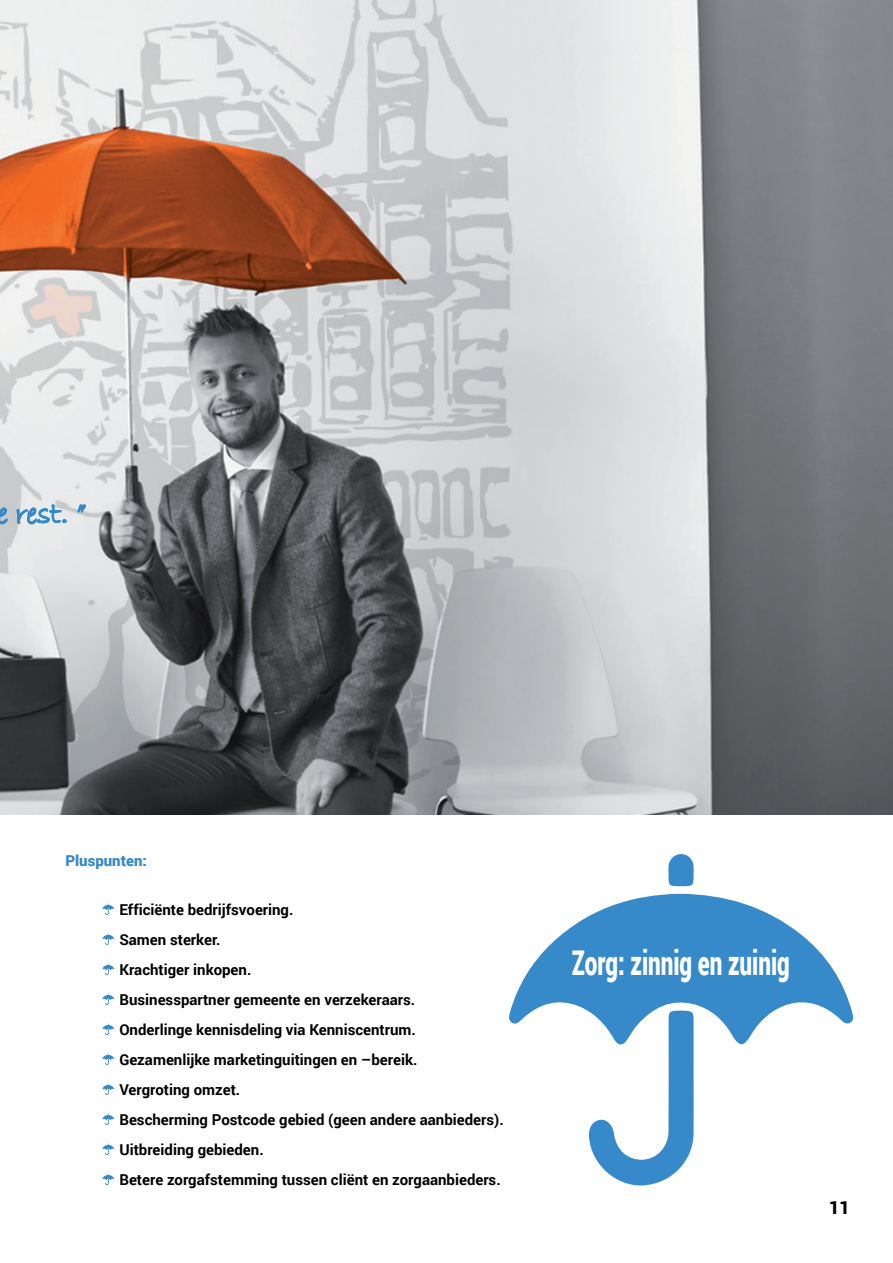
<style>
.page{position:relative;width:893px;height:1263px;background:#fff}
.page>*{position:absolute;margin:0;border:0;box-sizing:border-box;transform-origin:0 0}
.t1{font:900 34.05px "Roboto";color:#fff;scale:.66 1}
.t2{font:900 18px "Roboto";color:#000}
.t3{font:700 15px/30px "Roboto";color:#000}
.t4{font:900 15px "Roboto";color:#368aca}
</style>
<div class="page">
<img style="left:1px;top:0;width:892px;height:815px">
<svg style="left:102px;top:903px;width:12px;height:12px"></svg>
<svg style="left:102px;top:933px;width:12px;height:12px"></svg>
<svg style="left:102px;top:963px;width:12px;height:12px"></svg>
<svg style="left:102px;top:993px;width:12px;height:12px"></svg>
<svg style="left:102px;top:1023px;width:12px;height:12px"></svg>
<svg style="left:102px;top:1053px;width:12px;height:12px"></svg>
<svg style="left:102px;top:1083px;width:12px;height:12px"></svg>
<svg style="left:102px;top:1114px;width:12px;height:11px"></svg>
<svg style="left:102px;top:1143px;width:12px;height:12px"></svg>
<svg style="left:102px;top:1173px;width:12px;height:12px"></svg>
<svg style="left:509px;top:894px;width:344px;height:151px;fill:#368aca"></svg>
<svg style="left:588px;top:1010px;width:106px;height:176px"></svg>
<svg style="left:668px;top:854px;width:26px;height:32px"></svg>
<img style="left:0;top:0;width:1px;height:815px">
<svg style="left:0;top:504px;width:9px;height:21px"></svg>
<svg style="left:16px;top:503px;width:52px;height:31px;background:#bbd0e0"></svg>
<svg style="left:77px;top:501px;width:10px;height:14px"></svg>
<p class="t4" style="left:65px;top:850px;width:83px">Pluspunten:</p>
<p class="t3" style="left:119px;top:894px;width:386px">Efficiënte bedrijfsvoering.<br>Samen sterker.<br>Krachtiger inkopen.<br>Businesspartner gemeente en verzekeraars.<br>Onderlinge kennisdeling via Kenniscentrum.<br>Gezamenlijke marketinguitingen en –bereik.<br>Vergroting omzet.<br>Bescherming Postcode gebied (geen andere aanbieders).<br>Uitbreiding gebieden.<br>Betere zorgafstemming tussen cliënt en zorgaanbieders.</p>
<h1 class="t1" style="left:572px;top:939px;width:332px">Zorg: zinnig en zuinig</h1>
<p class="t2" style="left:829px;top:1194px;width:22px">11</p>
</div>
